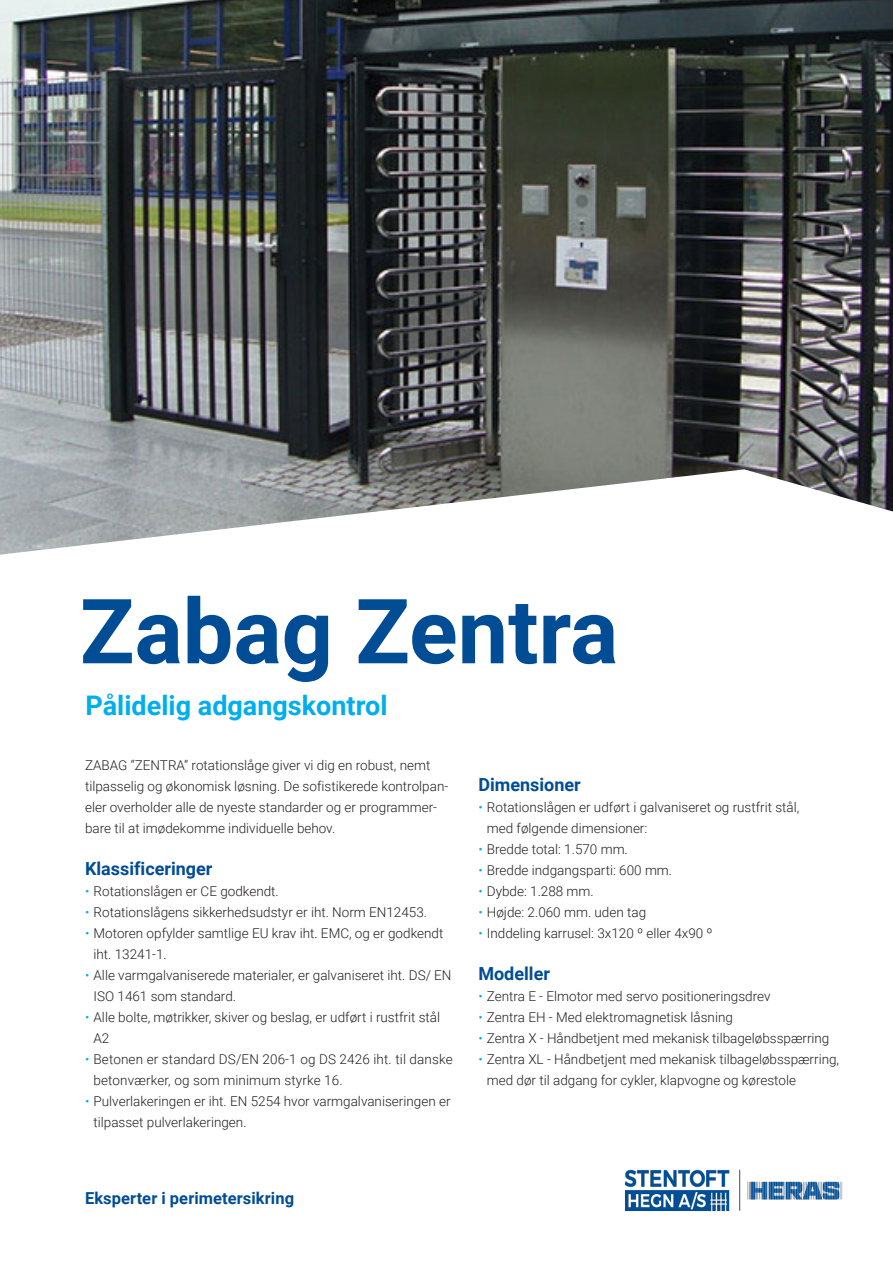
<style>
.page{position:relative;width:893px;height:1263px;background:#fff}
.page>*{position:absolute;margin:0;border:0;box-sizing:border-box;transform-origin:0 0}
.Hoofdkop{font:700 90px "Roboto";color:#014d95}
.Subkop{font:700 27px "Roboto";color:#00aeef}
.subheading{font:700 18px "Roboto";color:#014d95}
.t1{font:700 16.5px "Roboto";letter-spacing:.005em;color:#014d95}
.Bodytekst{font:300 13.5px/21px "Roboto";color:#231f20}
.s1{color:#00aeef}
</style>
<div class="page">
<img style="left:0;top:0;width:893px;height:555px">
<img style="left:625px;top:1169px;width:218px;height:42px">
<p class="Hoofdkop" style="left:80px;top:568px;width:540px">Zabag Zentra</p>
<p class="Subkop" style="left:86px;top:686px;width:304px">Pålidelig adgangskontrol</p>
<p class="Bodytekst" style="left:85px;top:754px;width:365px">ZABAG “ZENTRA” rotationslåge giver vi dig en robust, nemt tilpasselig og økonomisk løsning. De sofistikerede kontrolpan&shy;eler overholder alle de nyeste standarder og er programmer&shy;bare til at imødekomme individuelle behov.</p>
<p class="subheading" style="left:85px;top:856px;width:129px">Klassificeringer</p>
<p class="Bodytekst" style="left:85px;top:880px;width:195px"><span class="s1">•</span> Rotationslågen er CE godkendt.</p>
<p class="Bodytekst" style="left:85px;top:901px;width:344px"><span class="s1">•</span> Rotationslågens sikkerhedsudstyr er iht. Norm EN12453.</p>
<p class="Bodytekst" style="left:94px;top:922px;width:351px;text-indent:-9px"><span class="s1">•</span> Motoren opfylder samtlige EU krav iht. EMC, og er godkendt iht. 13241-1.</p>
<p class="Bodytekst" style="left:94px;top:964px;width:359px;text-indent:-9px"><span class="s1">•</span> Alle varmgalvaniserede materialer, er galvaniseret iht. DS/ EN<br>ISO 1461 som standard.</p>
<p class="Bodytekst" style="left:94px;top:1006px;width:348px;text-indent:-9px"><span class="s1">•</span> Alle bolte, møtrikker, skiver og beslag, er udført i rustfrit stål<br>A2</p>
<p class="Bodytekst" style="left:94px;top:1048px;width:361px;text-indent:-9px"><span class="s1">•</span> Betonen er standard DS/EN 206-1 og DS 2426 iht. til danske betonværker, og som minimum styrke 16.</p>
<p class="Bodytekst" style="left:94px;top:1090px;width:358px;text-indent:-9px"><span class="s1">•</span> Pulverlakeringen er iht. EN 5254 hvor varmgalvaniseringen er tilpasset pulverlakeringen.</p>
<p class="t1" style="left:85px;top:1186px;width:211px">Eksperter i perimetersikring</p>
<p class="subheading" style="left:478px;top:772px;width:104px">Dimensioner</p>
<p class="Bodytekst" style="left:487px;top:796px;width:314px;text-indent:-9px"><span class="s1">•</span> Rotationslågen er udført i galvaniseret og rustfrit stål, med følgende dimensioner:</p>
<p class="Bodytekst" style="left:478px;top:838px;width:151px"><span class="s1">•</span> Bredde total: 1.570 mm.</p>
<p class="Bodytekst" style="left:478px;top:859px;width:195px"><span class="s1">•</span> Bredde indgangsparti: 600 mm.</p>
<p class="Bodytekst" style="left:478px;top:880px;width:117px"><span class="s1">•</span> Dybde: 1.288 mm.</p>
<p class="Bodytekst" style="left:478px;top:901px;width:169px"><span class="s1">•</span> Højde: 2.060 mm. uden tag</p>
<p class="Bodytekst" style="left:478px;top:922px;width:236px"><span class="s1">•</span> Inddeling karrusel: 3x120 º eller 4x90 º</p>
<p class="subheading" style="left:478px;top:961px;width:73px">Modeller</p>
<p class="Bodytekst" style="left:478px;top:985px;width:294px"><span class="s1">•</span> Zentra E - Elmotor med servo positioneringsdrev</p>
<p class="Bodytekst" style="left:478px;top:1006px;width:256px"><span class="s1">•</span> Zentra EH - Med elektromagnetisk låsning</p>
<p class="Bodytekst" style="left:478px;top:1027px;width:353px"><span class="s1">•</span> Zentra X - Håndbetjent med mekanisk tilbageløbsspærring</p>
<p class="Bodytekst" style="left:487px;top:1048px;width:354px;text-indent:-9px"><span class="s1">•</span> Zentra XL - Håndbetjent med mekanisk tilbageløbsspærring, med dør til adgang for cykler, klapvogne og kørestole</p>
</div>
